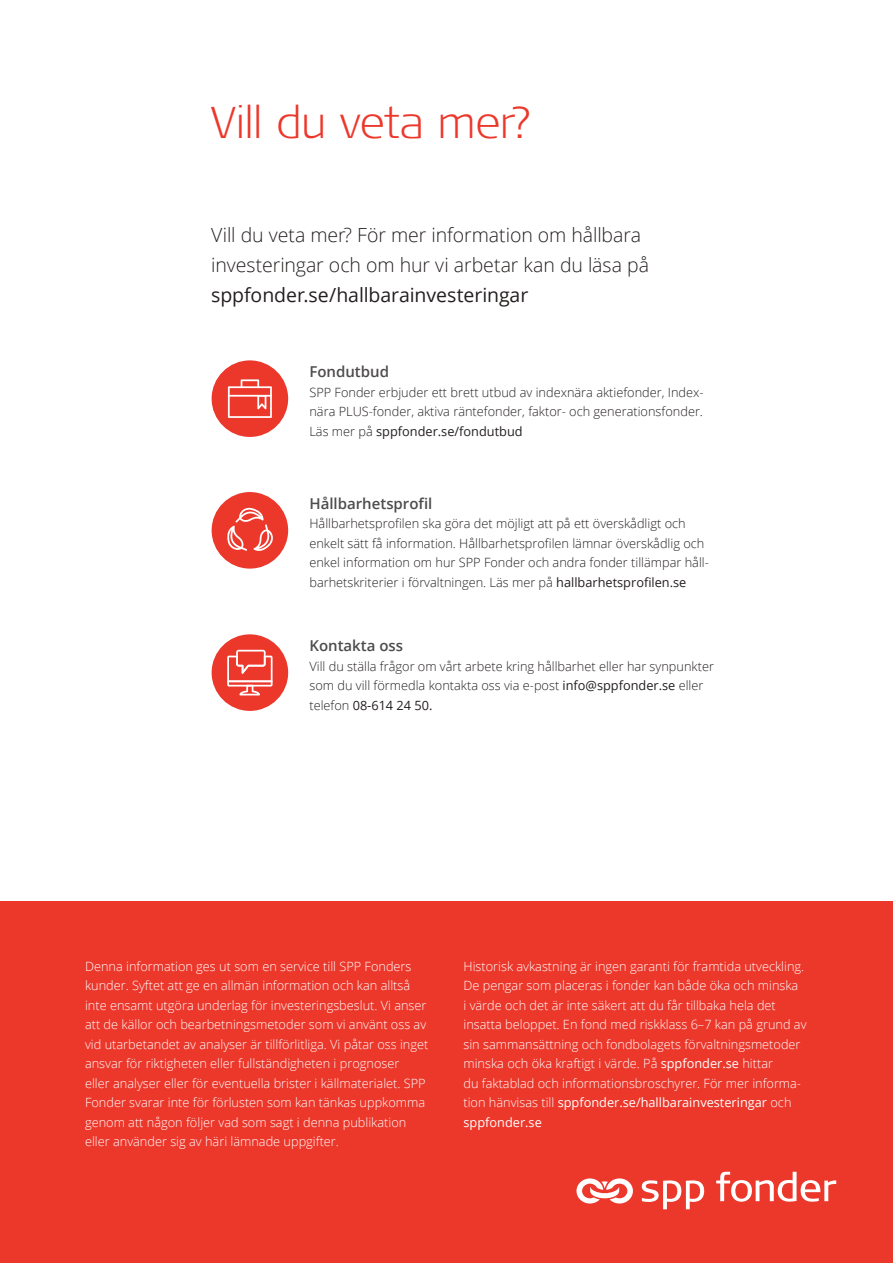
<style>
.page{position:relative;width:893px;height:1263px;background:#fff}
.page>*{position:absolute;margin:0;border:0;box-sizing:border-box;transform-origin:0 0}
.t1{font:300 expanded 44.4px "Signa Pro";letter-spacing:-.015em;color:#ec372b}
.t2{font:300 19.5px/30px "Open Sans";letter-spacing:-.005em;color:#241f1f}
.t3{font:19.5px "Open Sans";letter-spacing:-.005em;color:#241f1f}
.t4{font:600 15px "Open Sans";color:#4e4b4c}
.t5{font:300 12.75px/19.5px "Open Sans";color:#fff}
.t6{font:300 12.75px/19.5px "Open Sans";color:#241f1f}
.s1{font-weight:400}
</style>
<div class="page">
<div style="left:0;top:901px;width:893px;height:362px;background:#ec372b"></div>
<div style="left:212px;top:360px;width:76px;height:77px;background:#ec372b;border-radius:50%"></div>
<svg style="left:228px;top:379px;width:44px;height:39px"></svg>
<div style="left:212px;top:634px;width:76px;height:77px;background:#ec372b;border-radius:50%"></div>
<svg style="left:227px;top:650px;width:46px;height:45px"></svg>
<div style="left:212px;top:492px;width:76px;height:77px;background:#ec372b;border-radius:50%"></div>
<svg style="left:227px;top:507px;width:46px;height:44px"></svg>
<svg style="left:577px;top:1178px;width:56px;height:25px"></svg>
<svg style="left:642px;top:1180px;width:62px;height:29px"></svg>
<svg style="left:716px;top:1172px;width:120px;height:30px"></svg>
<h1 class="t1" style="left:211px;top:92px;width:323px">Vill du veta mer?</h1>
<h2 class="t2" style="left:211px;top:219px;width:439px">Vill du veta mer? För mer information om hållbara investeringar och om hur vi arbetar kan du läsa på</h2>
<h2 class="t3" style="left:211px;top:281px;width:319px">sppfonder.se/hallbarainvesteringar</h2>
<p class="t4" style="left:309px;top:361px;width:81px">Fondutbud</p>
<p class="t6" style="left:309px;top:382px;width:396px;text-align:justify">SPP Fonder erbjuder ett brett utbud av indexnära aktiefonder, Index&shy;nära PLUS-fonder, aktiva räntefonder, faktor- och generationsfonder.<br>Läs mer på <span class="s1">sppfonder.se/fondutbud</span></p>
<p class="t4" style="left:309px;top:493px;width:124px">Hållbarhetsprofil</p>
<p class="t6" style="left:309px;top:514px;width:401px">Hållbarhetsprofilen ska göra det möjligt att på ett överskådligt och enkelt sätt få information. Hållbarhetsprofilen lämnar överskådlig och enkel information om hur SPP Fonder och andra fonder tillämpar håll&shy;barhetskriterier i förvaltningen. Läs mer på <span class="s1">hallbarhetsprofilen.se</span></p>
<p class="t4" style="left:309px;top:635px;width:95px">Kontakta oss</p>
<p class="t6" style="left:309px;top:656px;width:406px">Vill du ställa frågor om vårt arbete kring hållbarhet eller har synpunkter som du vill förmedla kontakta oss via e-post <span class="s1">info@sppfonder.se</span> eller telefon <span class="s1">08-614 24 50.</span></p>
<p class="t5" style="left:85px;top:956px;width:345px">Denna information ges ut som en service till SPP Fonders kunder. Syftet att ge en allmän information och kan alltså inte ensamt utgöra underlag för investeringsbeslut. Vi anser att de källor och bearbetningsmetoder som vi använt oss av vid utarbetandet av analyser är tillförlitliga. Vi påtar oss inget ansvar för riktigheten eller fullständigheten i prognoser<br>eller analyser eller för eventuella brister i källmaterialet. SPP Fonder svarar inte för förlusten som kan tänkas uppkomma genom att någon följer vad som sagt i denna publikation eller använder sig av häri lämnade uppgifter.</p>
<p class="t5" style="left:463px;top:956px;width:345px">Historisk avkastning är ingen garanti för framtida utveckling.<br>De pengar som placeras i fonder kan både öka och minska<br>i värde och det är inte säkert att du får tillbaka hela det insatta beloppet. En fond med riskklass 6–7 kan på grund av sin sammansättning och fondbolagets förvaltningsmetoder minska och öka kraftigt i värde. På <span class="s1">sppfonder.se</span> hittar<br>du faktablad och informationsbroschyrer. För mer informa&shy;tion hänvisas till <span class="s1">sppfonder.se/hallbarainvesteringar</span> och <span class="s1">sppfonder.se</span></p>
</div>
